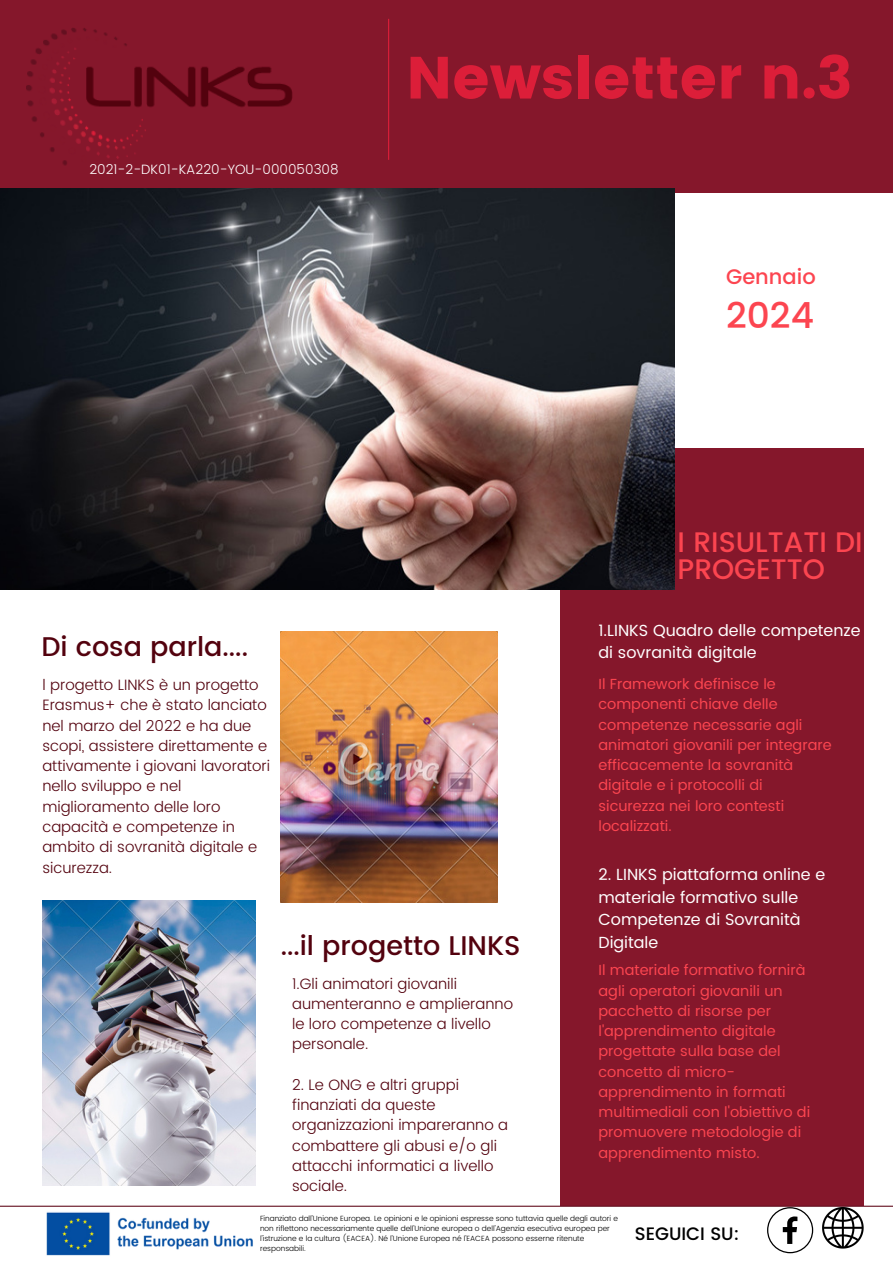
<style>
.page{position:relative;width:893px;height:1264px;background:#fff}
.page>*{position:absolute;margin:0;border:0;box-sizing:border-box;transform-origin:0 0}
.t1{font:59.25px "Poppins";color:#dc1e39}
.t2{font:500 36px "Poppins";color:#fc4550}
.t3{font:500 28.2px/27px "Poppins";color:#fc4550}
.t4{font:500 27px "Poppins";color:#53020e}
.t5{font:500 21px "Poppins";color:#fc4550}
.t6{font:500 18px "Poppins";color:#000}
.t7{font:16.05px/22.5px "Poppins";color:#fff}
.t8{font:300 15px/20.2px "Poppins";color:#53020e}
.t9{font:14.55px/20.2px "Poppins";color:#fc4550}
.t10{font:300 13.5px "Poppins";color:#fff}
.t11{font:300 7.5px/10.1px "Poppins";color:#000}
</style>
<div class="page">
<img style="left:42px;top:900px;width:213px;height:285px">
<img style="left:281px;top:631px;width:217px;height:272px">
<div style="left:0;top:0;width:892px;height:193px;background:#85172b"></div>
<div style="left:560px;top:448px;width:304px;height:757px;background:#85172b"></div>
<hr style="left:388px;top:19px;width:1px;height:141px;background:#dc1e39">
<hr style="left:0;top:1205px;width:892px;height:1px;background:#641020">
<img style="left:27px;top:28px;width:266px;height:138px">
<img style="left:46px;top:1212px;width:207px;height:44px">
<img style="left:0;top:188px;width:674px;height:401px">
<svg style="left:767px;top:1207px;width:46px;height:46px"></svg>
<img style="left:822px;top:1207px;width:41px;height:41px">
<p class="t10" style="left:89px;top:161px;width:251px">2021-2-DK01-KA220-YOU-000050308</p>
<p class="t1" style="left:406px;top:43px;width:448px">Newsletter n.3</p>
<p class="t5" style="left:726px;top:265px;width:91px">Gennaio</p>
<p class="t2" style="left:726px;top:294px;width:89px">2024</p>
<p class="t4" style="left:41px;top:631px;width:208px">Di cosa parla....</p>
<p class="t3" style="left:677px;top:528px;width:187px">I RISULTATI DI<br>PROGETTO</p>
<p class="t7" style="left:598px;top:619px;width:263px">1.LINKS Quadro delle competenze di sovranità digitale</p>
<p class="t8" style="left:42px;top:675px;width:229px">l progetto LINKS è un progetto<br>Erasmus+ che è stato lanciato nel marzo del 2022 e ha due scopi, assistere direttamente e attivamente i giovani lavoratori nello sviluppo e nel miglioramento delle loro capacità e competenze in ambito di sovranità digitale e sicurezza.</p>
<p class="t9" style="left:598px;top:674px;width:235px">Il Framework definisce le componenti chiave delle competenze necessarie agli animatori giovanili per integrare efficacemente la sovranità digitale e i protocolli di sicurezza nei loro contesti localizzati.</p>
<p class="t7" style="left:598px;top:863px;width:228px">2. LINKS piattaforma online e materiale formativo sulle<br>Competenze di Sovranità<br>Digitale</p>
<p class="t9" style="left:598px;top:960px;width:213px">Il materiale formativo fornirà agli operatori giovanili un pacchetto di risorse per l'apprendimento digitale progettate sulla base del concetto di micro&shy;apprendimento in formati multimediali con l'obiettivo di promuovere metodologie di apprendimento misto.</p>
<p class="t4" style="left:281px;top:929px;width:241px">...il progetto LINKS</p>
<p class="t8" style="left:292px;top:973px;width:222px">1.Gli animatori giovanili aumenteranno e amplieranno le loro competenze a livello personale.</p>
<p class="t8" style="left:292px;top:1074px;width:218px">2. Le ONG e altri gruppi finanziati da queste organizzazioni impareranno a combattere gli abusi e/o gli attacchi informatici a livello sociale.</p>
<p class="t11" style="left:260px;top:1213px;width:359px">Finanziato dall'Unione Europea. Le opinioni e le opinioni espresse sono tuttavia quelle degli autori e non riflettono necessariamente quelle dell'Unione europea o dell'Agenzia esecutiva europea per l'istruzione e la cultura (EACEA). Né l'Unione Europea né l'EACEA possono esserne ritenute responsabili.</p>
<p class="t6" style="left:634px;top:1223px;width:106px">SEGUICI SU:</p>
</div>
